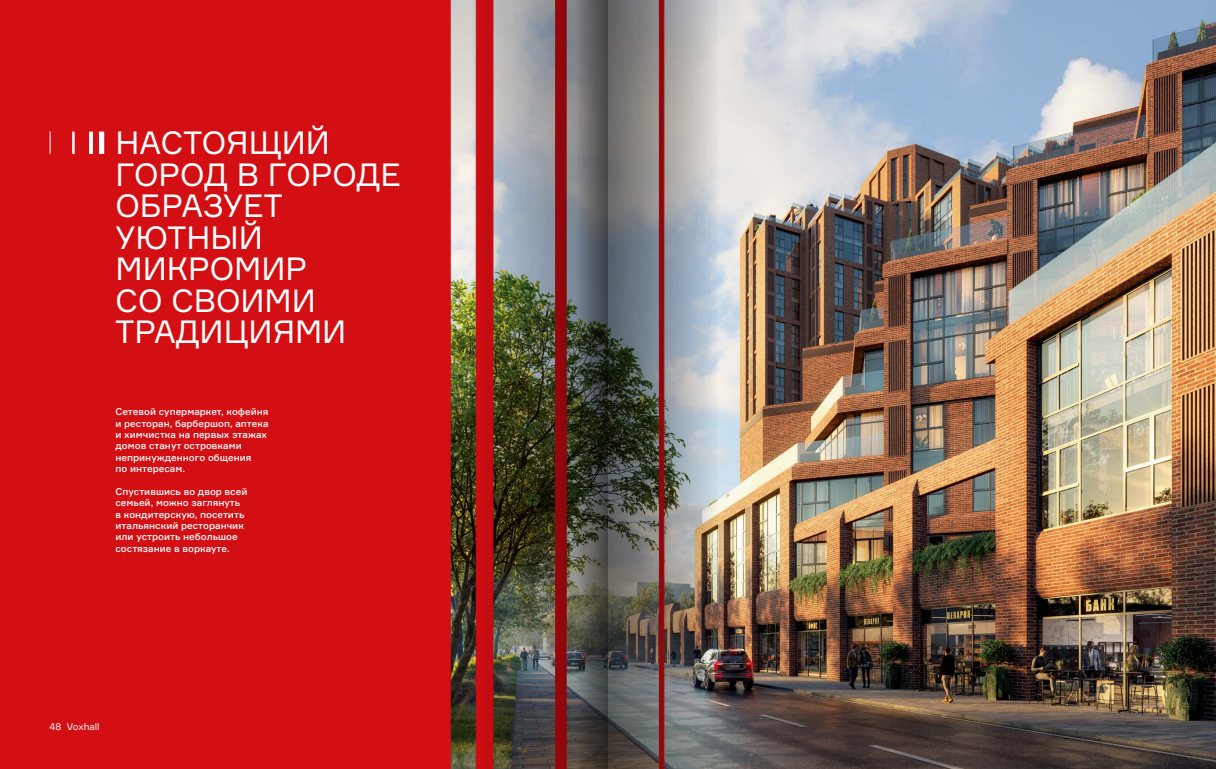
<style>
.page{position:relative;width:1216px;height:769px;background:#fff}
.page>*{position:absolute;margin:0;border:0;box-sizing:border-box;transform-origin:0 0}
.t1{font:31.5px/31.5px "Formular";color:#fff}
.t2{font:500 9.62px/11.4px "Formular";color:#fff}
.t3{font:9.62px "Formular";color:#fff}
</style>
<div class="page">
<img style="left:828px;top:0;width:387px;height:769px">
<div style="left:0;top:0;width:429px;height:769px;background:#d40f14"></div>
<svg style="left:50px;top:132px;width:54px;height:22px"></svg>
<img style="left:429px;top:0;width:128px;height:769px">
<svg style="left:557px;top:0;width:50px;height:769px"></svg>
<img style="left:608px;top:0;width:220px;height:769px">
<h1 class="t1" style="left:115px;top:126px;width:287px">НАСТОЯЩИЙ<br>ГОРОД В ГОРОДЕ<br>ОБРАЗУЕТ<br>УЮТНЫЙ<br>МИКРОМИР<br>СО СВОИМИ<br>ТРАДИЦИЯМИ</h1>
<p class="t2" style="left:115px;top:406px;width:155px">Сетевой супермаркет, кофейня и ресторан, барбершоп, аптека и химчистка на первых этажах домов станут островками непринужденного общения<br>по интересам.</p>
<p class="t2" style="left:115px;top:485px;width:133px">Спустившись во двор всей семьей, можно заглянуть в кондитерскую, посетить итальянский ресторанчик или устроить небольшое состязание в воркауте.</p>
<p class="t3" style="left:50px;top:720px;width:52px">48 Voxhall</p>
</div>
